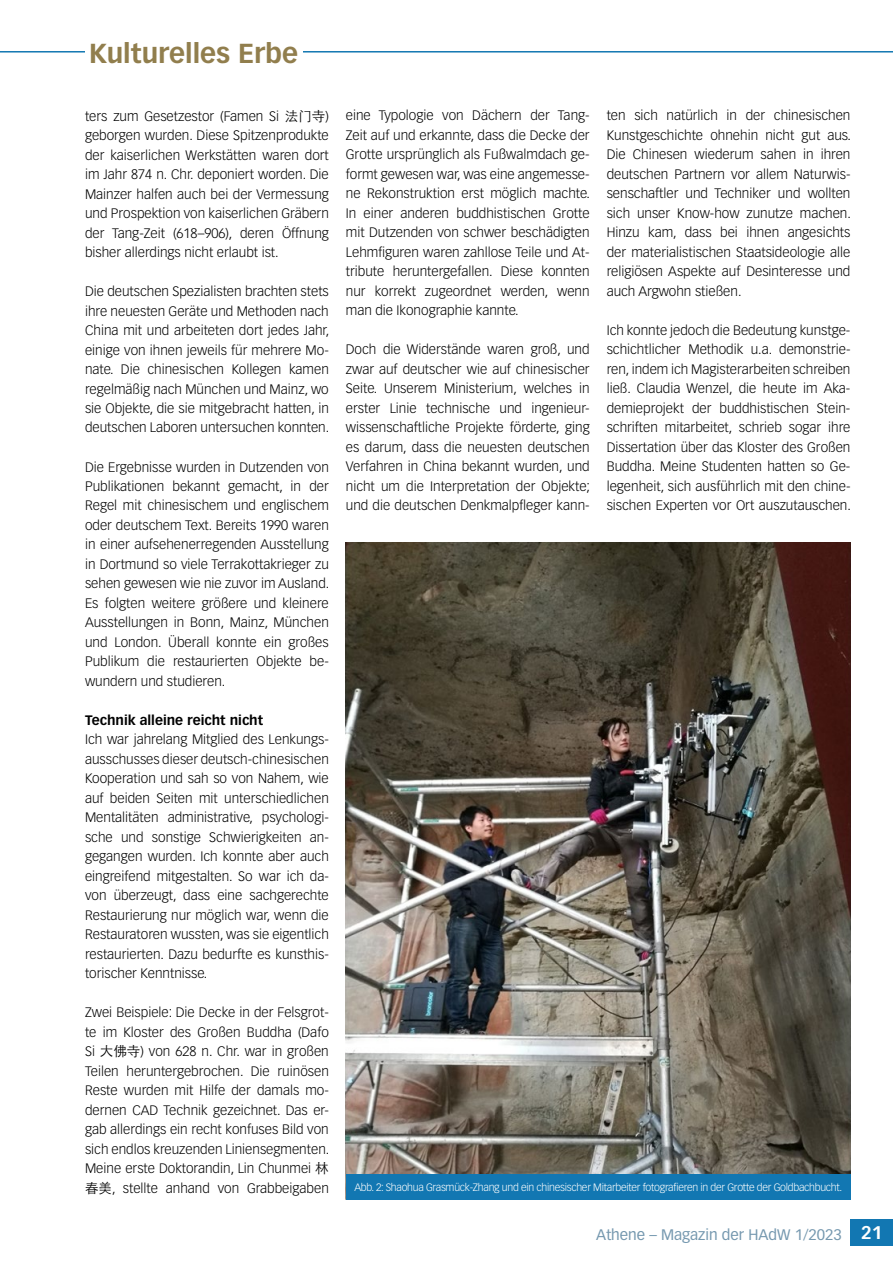
<style>
.page{position:relative;width:893px;height:1263px;background:#fff}
.page>*{position:absolute;margin:0;border:0;box-sizing:border-box;transform-origin:0 0}
.t1{font:700 27px "Vectora LT Pro";color:#917e4d}
.t2{font:15px "Vectora LT Pro";color:#7598af}
.t3{font:300 13.5px/19.5px "Vectora LT Pro";color:#000;text-align:justify}
.t4{font:700 13.5px "Vectora LT Pro";color:#000}
.t5{font:300 10.5px "Vectora LT Pro";letter-spacing:-.025em;color:#fff}
.s1{font-family:"ST Heiti SC"}
.s2{font-weight:700;font-size:18px;color:#fff}
</style>
<div class="page">
<div style="left:850px;top:1219px;width:43px;height:26px;background:#1277b2"></div>
<hr style="left:0;top:51px;width:893px;height:2px;background:#1277b2">
<div style="left:85px;top:38px;width:218px;height:29px;background:#fff"></div>
<img style="left:346px;top:542px;width:504px;height:632px">
<div style="left:346px;top:1174px;width:504px;height:25px;background:#1277b2"></div>
<h1 class="t1" style="left:89px;top:37px;width:210px">Kulturelles Erbe</h1>
<p class="t3" style="left:85px;top:106px;width:245px">ters zum Gesetzestor (Famen Si <span class="s1">法门寺</span>) geborgen wurden. Diese Spitzenprodukte der kaiserlichen Werkstätten waren dort im Jahr 874 n. Chr. deponiert worden. Die Mainzer halfen auch bei der Vermessung und Prospektion von kaiserlichen Gräbern der Tang-Zeit (618–906), deren Öffnung bisher allerdings nicht erlaubt ist.</p>
<p class="t3" style="left:85px;top:281px;width:246px">Die deutschen Spezialisten brachten stets ihre neuesten Geräte und Methoden nach China mit und arbeiteten dort jedes Jahr, einige von ihnen jeweils für mehrere Mo&shy;nate. Die chinesischen Kollegen kamen regelmäßig nach München und Mainz, wo sie Objekte, die sie mitgebracht hatten, in deutschen Laboren untersuchen konnten.</p>
<p class="t3" style="left:85px;top:457px;width:246px">Die Ergebnisse wurden in Dutzenden von Publikationen bekannt gemacht, in der Regel mit chinesischem und englischem oder deutschem Text. Bereits 1990 waren in einer aufsehenerregenden Ausstellung in Dortmund so viele Terrakottakrieger zu sehen gewesen wie nie zuvor im Ausland.<br>Es folgten weitere größere und kleinere Ausstellungen in Bonn, Mainz, München und London. Überall konnte ein großes Publikum die restaurierten Objekte be&shy;wundern und studieren.</p>
<p class="t4" style="left:85px;top:712px;width:180px">Technik alleine reicht nicht</p>
<p class="t3" style="left:85px;top:730px;width:245px">Ich war jahrelang Mitglied des Lenkungs&shy;ausschusses dieser deutsch-chinesischen Kooperation und sah so von Nahem, wie auf beiden Seiten mit unterschiedlichen Mentalitäten administrative, psychologi&shy;sche und sonstige Schwierigkeiten an&shy;gegangen wurden. Ich konnte aber auch eingreifend mitgestalten. So war ich da&shy;von überzeugt, dass eine sachgerechte Restaurierung nur möglich war, wenn die Restauratoren wussten, was sie eigentlich restaurierten. Dazu bedurfte es kunsthis&shy;torischer Kenntnisse.</p>
<p class="t3" style="left:85px;top:1003px;width:246px">Zwei Beispiele: Die Decke in der Felsgrot&shy;te im Kloster des Großen Buddha (Dafo Si <span class="s1">大佛寺</span>) von 628 n. Chr. war in großen Teilen heruntergebrochen. Die ruinösen Reste wurden mit Hilfe der damals mo&shy;dernen CAD Technik gezeichnet. Das er&shy;gab allerdings ein recht konfuses Bild von sich endlos kreuzenden Liniensegmenten.<br>Meine erste Doktorandin, Lin Chunmei <span class="s1">林春美</span>, stellte anhand von Grabbeigaben</p>
<p class="t3" style="left:346px;top:106px;width:246px">eine Typologie von Dächern der Tang-Zeit auf und erkannte, dass die Decke der Grotte ursprünglich als Fußwalmdach ge&shy;formt gewesen war, was eine angemesse&shy;ne Rekonstruktion erst möglich machte.<br>In einer anderen buddhistischen Grotte mit Dutzenden von schwer beschädigten Lehmfiguren waren zahllose Teile und At&shy;tribute heruntergefallen. Diese konnten nur korrekt zugeordnet werden, wenn man die Ikonographie kannte.</p>
<p class="t3" style="left:346px;top:340px;width:246px">Doch die Widerstände waren groß, und zwar auf deutscher wie auf chinesischer Seite. Unserem Ministerium, welches in erster Linie technische und ingenieur&shy;wissenschaftliche Projekte förderte, ging es darum, dass die neuesten deutschen Verfahren in China bekannt wurden, und nicht um die Interpretation der Objekte; und die deutschen Denkmalpfleger kann-</p>
<p class="t3" style="left:607px;top:106px;width:246px">ten sich natürlich in der chinesischen Kunstgeschichte ohnehin nicht gut aus.<br>Die Chinesen wiederum sahen in ihren deutschen Partnern vor allem Naturwis&shy;senschaftler und Techniker und wollten sich unser Know-how zunutze machen.<br>Hinzu kam, dass bei ihnen angesichts der materialistischen Staatsideologie alle religiösen Aspekte auf Desinteresse und auch Argwohn stießen.</p>
<p class="t3" style="left:607px;top:320px;width:246px">Ich konnte jedoch die Bedeutung kunstge&shy;schichtlicher Methodik u.a. demonstrie&shy;ren, indem ich Magisterarbeiten schreiben ließ. Claudia Wenzel, die heute im Aka&shy;demieprojekt der buddhistischen Stein&shy;schriften mitarbeitet, schrieb sogar ihre Dissertation über das Kloster des Großen Buddha. Meine Studenten hatten so Ge&shy;legenheit, sich ausführlich mit den chine&shy;sischen Experten vor Ort auszutauschen.</p>
<p class="t5" style="left:354px;top:1180px;width:489px">Abb. 2: Shaohua Grasmück-Zhang und ein chinesischer Mitarbeiter fotografieren in der Grotte der Goldbachbucht.</p>
<p class="t2" style="left:596px;top:1225px;width:288px">Athene – Magazin der HAdW 1/2023 <span class="s2">21</span></p>
</div>
